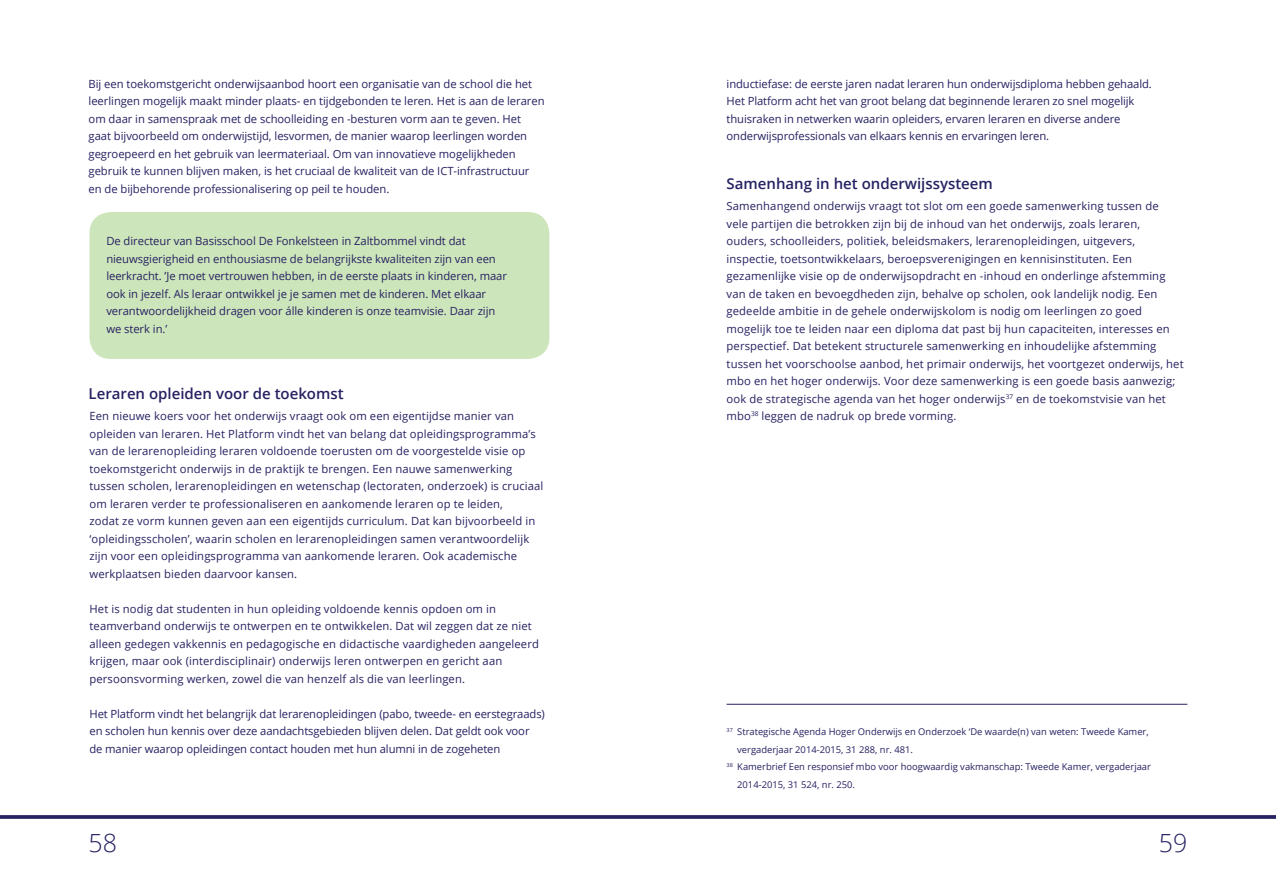
<style>
.page{position:relative;width:1276px;height:886px;background:#fff}
.page>*{position:absolute;margin:0;border:0;box-sizing:border-box;transform-origin:0 0}
.t1{font:300 25px "Open Sans";color:#262262}
.t2{font:600 15px "Open Sans";color:#262262}
.t3{font:11.25px/17.5px "Open Sans";letter-spacing:.01em;color:#262262}
.t4{font:11.25px/17.5px "Open Sans";letter-spacing:-.01em;color:#262262}
.t5{font:9.38px "Open Sans";color:#262262}
</style>
<div class="page">
<div style="left:89px;top:212px;width:460px;height:147px;background:#cde5ba;border-radius:21px"></div>
<hr style="left:726px;top:704px;width:461px;height:1px;background:#262262">
<svg style="left:0;top:815px;width:1276px;height:4px;background:#332f6b"></svg>
<p class="t3" style="left:89px;top:74px;width:457px">Bij een toekomstgericht onderwijsaanbod hoort een organisatie van de school die het leerlingen mogelijk maakt minder plaats- en tijdgebonden te leren. Het is aan de leraren om daar in samenspraak met de schoolleiding en -besturen vorm aan te geven. Het gaat bijvoorbeeld om onderwijstijd, lesvormen, de manier waarop leerlingen worden gegroepeerd en het gebruik van leermateriaal. Om van innovatieve mogelijkheden gebruik te kunnen blijven maken, is het cruciaal de kwaliteit van de ICT-infrastructuur en de bijbehorende professionalisering op peil te houden.</p>
<p class="t3" style="left:106px;top:232px;width:402px">De directeur van Basisschool De Fonkelsteen in Zaltbommel vindt dat nieuwsgierigheid en enthousiasme de belangrijkste kwaliteiten zijn van een leerkracht. ’Je moet vertrouwen hebben, in de eerste plaats in kinderen, maar ook in jezelf. Als leraar ontwikkel je je samen met de kinderen. Met elkaar verantwoordelijkheid dragen voor álle kinderen is onze teamvisie. Daar zijn we sterk in.’</p>
<h2 class="t2" style="left:89px;top:383px;width:256px">Leraren opleiden voor de toekomst</h2>
<p class="t3" style="left:89px;top:407px;width:455px">Een nieuwe koers voor het onderwijs vraagt ook om een eigentijdse manier van opleiden van leraren. Het Platform vindt het van belang dat opleidingsprogramma’s van de lerarenopleiding leraren voldoende toerusten om de voorgestelde visie op toekomstgericht onderwijs in de praktijk te brengen. Een nauwe samenwerking tussen scholen, lerarenopleidingen en wetenschap (lectoraten, onderzoek) is cruciaal om leraren verder te professionaliseren en aankomende leraren op te leiden,<br>zodat ze vorm kunnen geven aan een eigentijds curriculum. Dat kan bijvoorbeeld in ‘opleidingsscholen’, waarin scholen en lerarenopleidingen samen verantwoordelijk zijn voor een opleidingsprogramma van aankomende leraren. Ook academische werkplaatsen bieden daarvoor kansen.</p>
<p class="t3" style="left:89px;top:599px;width:451px">Het is nodig dat studenten in hun opleiding voldoende kennis opdoen om in teamverband onderwijs te ontwerpen en te ontwikkelen. Dat wil zeggen dat ze niet alleen gedegen vakkennis en pedagogische en didactische vaardigheden aangeleerd krijgen, maar ook (interdisciplinair) onderwijs leren ontwerpen en gericht aan persoonsvorming werken, zowel die van henzelf als die van leerlingen.</p>
<p class="t4" style="left:89px;top:704px;width:457px">Het Platform vindt het belangrijk dat lerarenopleidingen (pabo, tweede- en eerstegraads) en scholen hun kennis over deze aandachtsgebieden blijven delen. Dat geldt ook voor de manier waarop opleidingen contact houden met hun alumni in de zogeheten</p>
<p class="t4" style="left:726px;top:74px;width:427px">inductiefase: de eerste jaren nadat leraren hun onderwijsdiploma hebben gehaald.<br>Het Platform acht het van groot belang dat beginnende leraren zo snel mogelijk thuisraken in netwerken waarin opleiders, ervaren leraren en diverse andere onderwijsprofessionals van elkaars kennis en ervaringen leren.</p>
<h2 class="t2" style="left:726px;top:173px;width:268px">Samenhang in het onderwijssysteem</h2>
<p class="t3" style="left:726px;top:197px;width:458px">Samenhangend onderwijs vraagt tot slot om een goede samenwerking tussen de<br>vele partijen die betrokken zijn bij de inhoud van het onderwijs, zoals leraren,<br>ouders, schoolleiders, politiek, beleidsmakers, lerarenopleidingen, uitgevers, inspectie, toetsontwikkelaars, beroepsverenigingen en kennisinstituten. Een gezamenlijke visie op de onderwijsopdracht en -inhoud en onderlinge afstemming van de taken en bevoegdheden zijn, behalve op scholen, ook landelijk nodig. Een gedeelde ambitie in de gehele onderwijskolom is nodig om leerlingen zo goed mogelijk toe te leiden naar een diploma dat past bij hun capaciteiten, interesses en perspectief. Dat betekent structurele samenwerking en inhoudelijke afstemming tussen het voorschoolse aanbod, het primair onderwijs, het voortgezet onderwijs, het mbo en het hoger onderwijs. Voor deze samenwerking is een goede basis aanwezig; ook de strategische agenda van het hoger onderwijs<sup>37</sup> en de toekomstvisie van het mbo<sup>38</sup> leggen de nadruk op brede vorming.</p>
<p class="t5" style="left:726px;top:725px;width:424px"><sup>37</sup> Strategische Agenda Hoger Onderwijs en Onderzoek ‘De waarde(n) van weten: Tweede Kamer,</p>
<p class="t5" style="left:737px;top:743px;width:177px">vergaderjaar 2014-2015, 31 288, nr. 481.</p>
<p class="t5" style="left:726px;top:760px;width:426px"><sup>38</sup> Kamerbrief Een responsief mbo voor hoogwaardig vakmanschap: Tweede Kamer, vergaderjaar</p>
<p class="t5" style="left:737px;top:778px;width:119px">2014-2015, 31 524, nr. 250.</p>
<h1 class="t1" style="left:89px;top:826px;width:30px">58</h1>
<h1 class="t1" style="left:1158px;top:826px;width:30px">59</h1>
</div>
